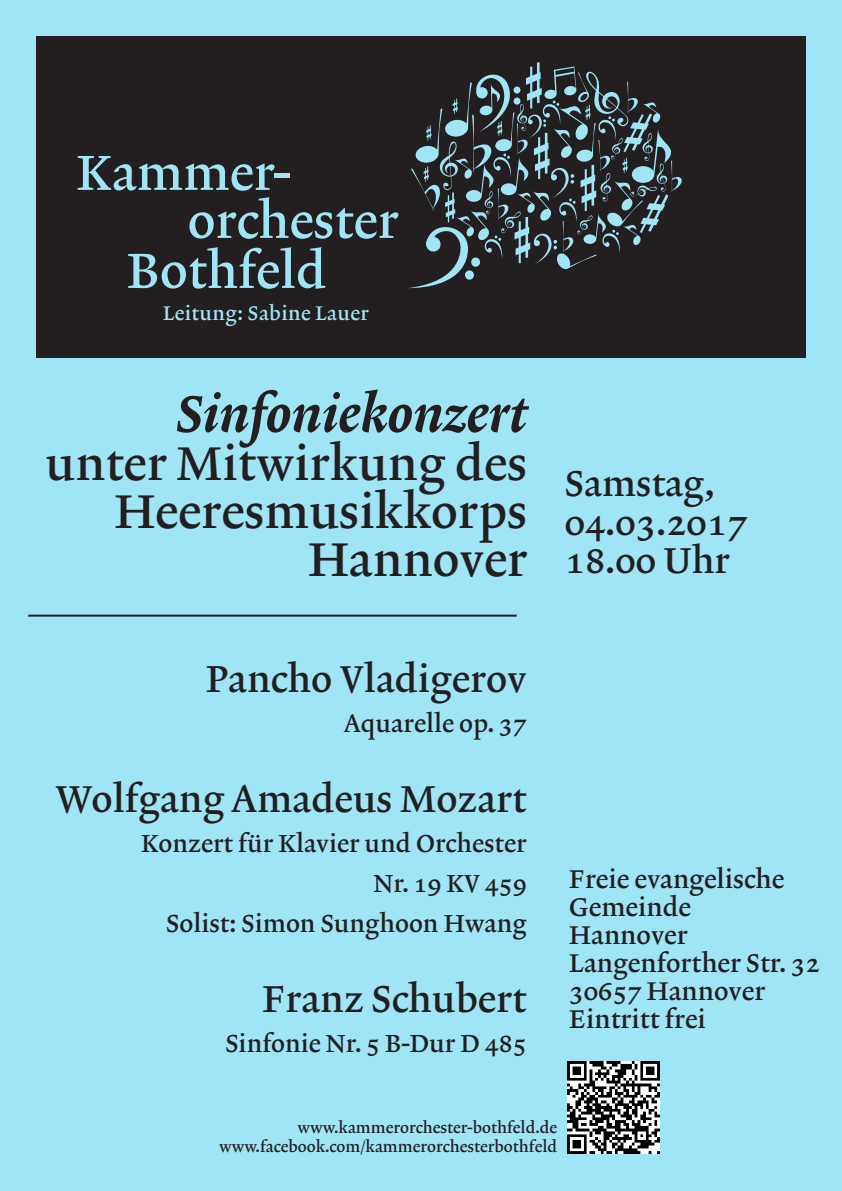
<style>
.page{position:relative;width:842px;height:1191px;background:#a0e5f6}
.page>*{position:absolute;margin:0;border:0;box-sizing:border-box;transform-origin:0 0}
.t1{font:500 52px "Lexicon No 2 Italic D";color:#231f20}
.t2{font:500 50px "Lexicon No 2 Roman B";color:#a0e5f6}
.t3{font:500 48px/48px "Lexicon No 2 Roman B";color:#231f20;text-align:right}
.t4{font:500 38px "Lexicon No 2 Roman B";color:#231f20}
.t5{font:500 36.5px "Lexicon No 2 Roman B";color:#231f20}
.t6{font:500 26px "Lexicon No 2 Roman B";color:#231f20}
.t7{font:500 25px "Lexicon No 2 Roman B";color:#231f20}
.t8{font:500 20px "Lexicon No 2 Roman B";letter-spacing:.02em;color:#a0e5f6}
.t9{font:500 16px "Lexicon No 2 Roman B";color:#231f20}
</style>
<div class="page">
<div style="left:36px;top:36px;width:770px;height:321px;background:#231f20"></div>
<svg style="left:409px;top:62px;width:273px;height:227px"></svg>
<img style="left:567px;top:1061px;width:92px;height:92px">
<hr style="left:28px;top:614px;width:489px;height:2px;background:#231f20">
<p class="t2" style="left:77px;top:143px;width:216px">Kammer-</p>
<p class="t2" style="left:188px;top:191px;width:212px">orchester</p>
<p class="t2" style="left:127px;top:241px;width:201px">Bothfeld</p>
<p class="t8" style="left:163px;top:302px;width:207px">Leitung: Sabine Lauer</p>
<p class="t1" style="left:177px;top:383px;width:352px">Sinfoniekonzert</p>
<p class="t3" style="left:45px;top:441px;width:483px">unter Mitwirkung des<br>Heeresmusikkorps</p>
<p class="t3" style="left:309px;top:537px;width:220px">Hannover</p>
<p class="t5" style="left:565px;top:462px;width:151px">Samstag,</p>
<p class="t5" style="left:565px;top:501px;width:184px">04.03.2017</p>
<p class="t5" style="left:565px;top:539px;width:167px">18.00 Uhr</p>
<p class="t4" style="left:206px;top:656px;width:322px">Pancho Vladigerov</p>
<p class="t7" style="left:344px;top:708px;width:184px">Aquarelle op. 37</p>
<p class="t4" style="left:56px;top:776px;width:472px">Wolfgang Amadeus Mozart</p>
<p class="t7" style="left:141px;top:828px;width:387px">Konzert für Klavier und Orchester</p>
<p class="t7" style="left:373px;top:868px;width:155px">Nr. 19 KV 459</p>
<p class="t7" style="left:166px;top:908px;width:362px">Solist: Simon Sunghoon Hwang</p>
<p class="t4" style="left:262px;top:976px;width:266px">Franz Schubert</p>
<p class="t7" style="left:225px;top:1028px;width:303px">Sinfonie Nr. 5 B-Dur D 485</p>
<p class="t6" style="left:569px;top:864px;width:216px">Freie evangelische</p>
<p class="t6" style="left:569px;top:892px;width:123px">Gemeinde</p>
<p class="t6" style="left:569px;top:920px;width:120px">Hannover</p>
<p class="t6" style="left:569px;top:948px;width:252px">Langenforther Str. 32</p>
<p class="t6" style="left:569px;top:976px;width:197px">30657 Hannover</p>
<p class="t6" style="left:569px;top:1004px;width:138px">Eintritt frei</p>
<p class="t9" style="left:298px;top:1118px;width:261px">www.kammerorchester-bothfeld.de</p>
<p class="t9" style="left:219px;top:1137px;width:340px">www.facebook.com/kammerorchesterbothfeld</p>
</div>
